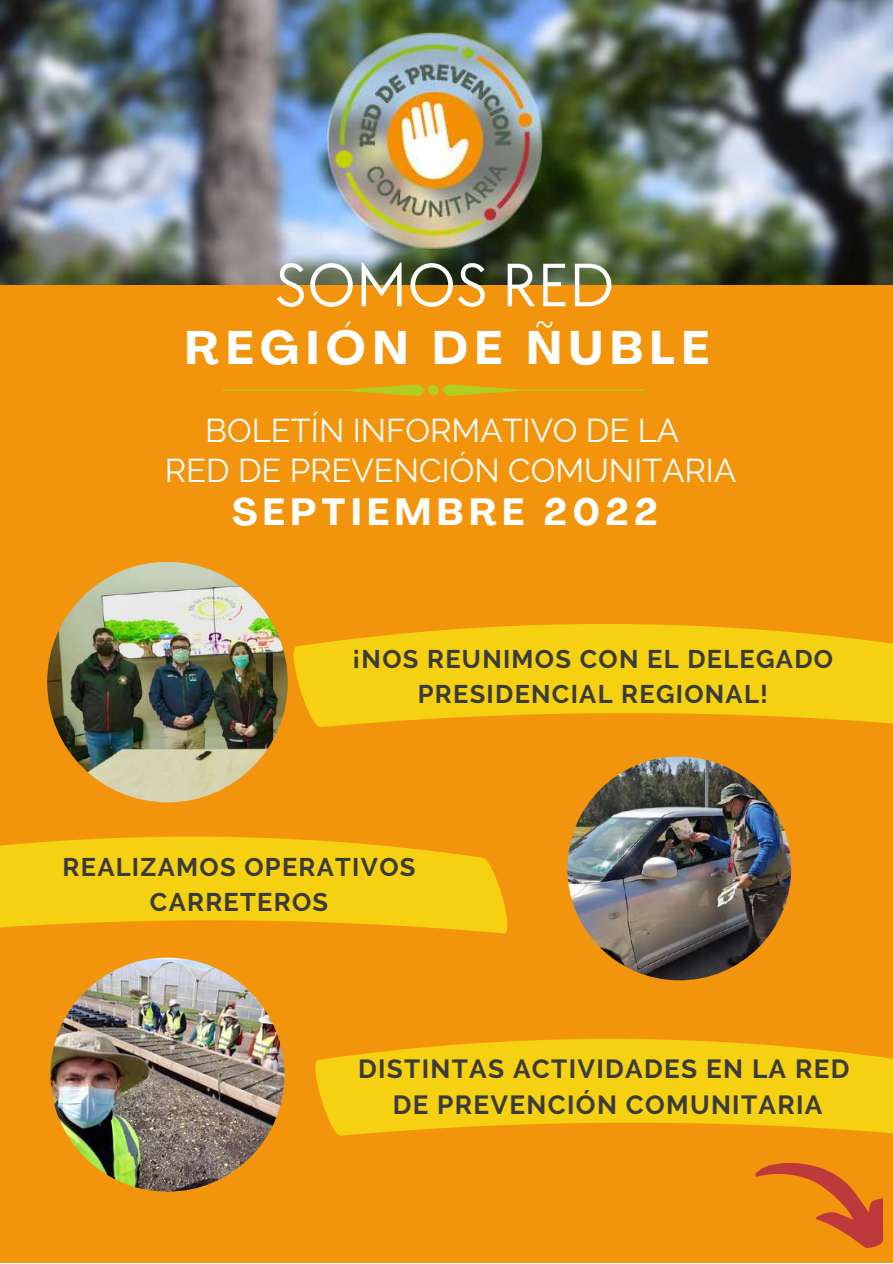
<style>
.page{position:relative;width:893px;height:1264px;background:#fff}
.page>*{position:absolute;margin:0;border:0;box-sizing:border-box;transform-origin:0 0}
.t1{font:63.45px "TT Chocolates";color:#fff}
.t2{font:700 46.5px "Agrandir";letter-spacing:.15em;color:#fff}
.t3{font:700 37.5px "Agrandir";letter-spacing:.15em;color:#fff}
.t4{font:32.85px/39.3px "Raleway";color:#fff;text-align:center}
.t5{font:700 26.1px/36px "Raleway";letter-spacing:.05em;color:#3b3b3b;text-align:center}
.t6{font:700 25.5px/34.8px "Raleway";letter-spacing:.05em;color:#3b3b3b;text-align:center}
</style>
<div class="page">
<div style="left:0;top:0;width:892px;height:1262px;background:#f3940d"></div>
<img style="left:1px;top:0;width:891px;height:285px">
<svg style="left:284px;top:624px;width:608px;height:103px;fill:#f5d111"></svg>
<svg style="left:0;top:836px;width:508px;height:97px;fill:#f5d111"></svg>
<svg style="left:315px;top:1039px;width:577px;height:96px;fill:#f5d111"></svg>
<img style="left:47px;top:562px;width:241px;height:240px;border-radius:50%">
<img style="left:567px;top:756px;width:224px;height:224px;border-radius:50%">
<img style="left:50px;top:957px;width:234px;height:234px;border-radius:50%">
<svg style="left:222px;top:384px;width:422px;height:12px"></svg>
<svg style="left:755px;top:1163px;width:129px;height:85px"></svg>
<h1 class="t1" style="left:275px;top:249px;width:341px">SOMOS RED</h1>
<h2 class="t2" style="left:185px;top:329px;width:526px">REGIÓN DE ÑUBLE</h2>
<p class="t4" style="left:165px;top:411px;width:573px">BOLETÍN INFORMATIVO DE LA<br>RED DE PREVENCIÓN COMUNITARIA</p>
<h3 class="t3" style="left:232px;top:496px;width:427px">SEPTIEMBRE 2022</h3>
<p class="t6" style="left:352px;top:641px;width:482px">¡NOS REUNIMOS CON EL DELEGADO<br>PRESIDENCIAL REGIONAL!</p>
<p class="t6" style="left:63px;top:849px;width:354px">REALIZAMOS OPERATIVOS<br>CARRETEROS</p>
<p class="t5" style="left:358px;top:1050px;width:493px">DISTINTAS ACTIVIDADES EN LA RED<br>DE PREVENCIÓN COMUNITARIA</p>
</div>
